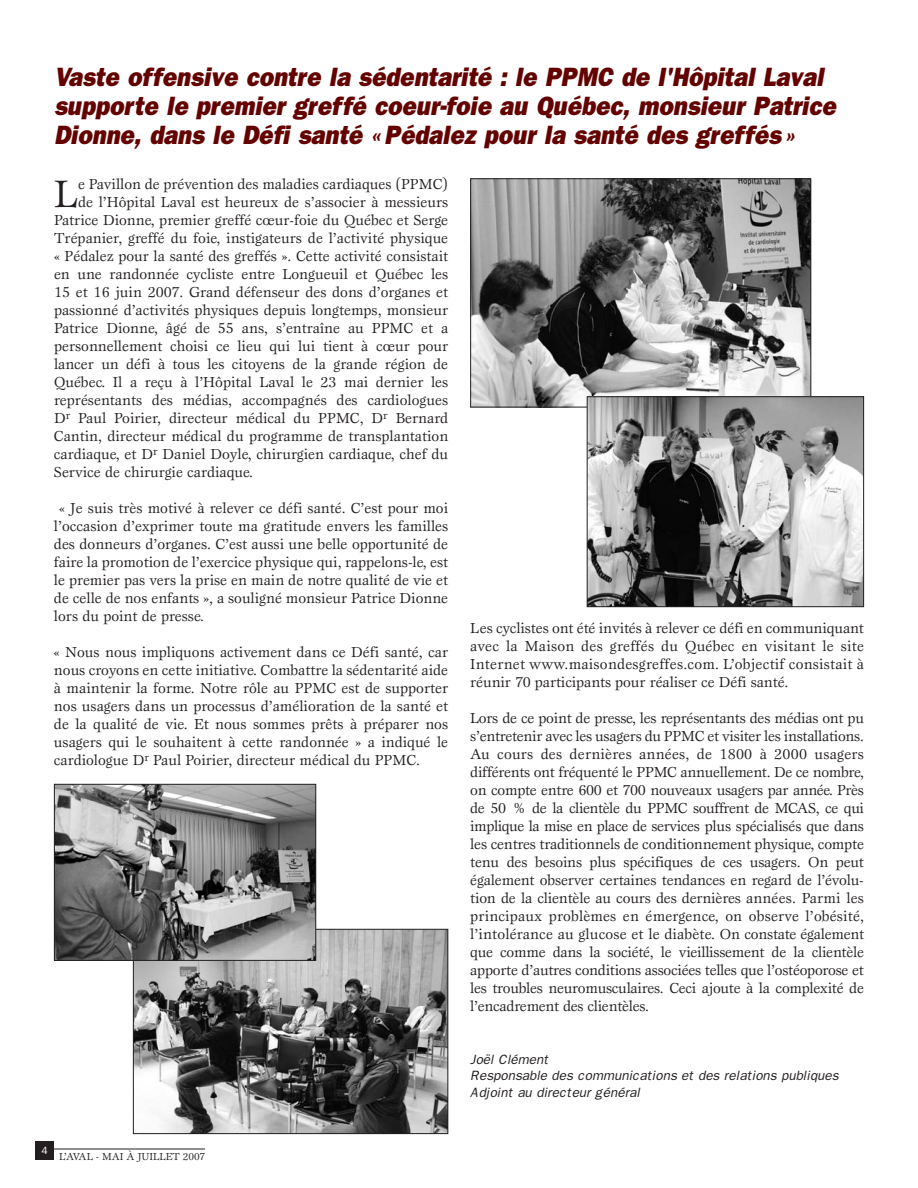
<style>
.page{position:relative;width:918px;height:1188px;background:#fff}
.page>*{position:absolute;margin:0;border:0;box-sizing:border-box;transform-origin:0 0}
.t1{font:39.6px "Esprit";color:#231f20}
.t2{font:italic 800 26.55px/29.2px "Franklin Gothic";color:#630200;scale:.9 1}
.t3{font:15px/18px "Esprit";color:#231f20;text-align:justify}
.t4{font:italic 13.5px/16.5px "Franklin Gothic";color:#231f20}
.t5{font:10.5px "Esprit";color:#231f20}
.t6{font:10.5px "Franklin Gothic";color:#fff}
</style>
<div class="page">
<div style="left:36px;top:1141px;width:18px;height:19px;background:#231f20"></div>
<hr style="left:35px;top:1149px;width:170px;height:1px;background:#231f20">
<img style="left:135px;top:931px;width:311px;height:201px">
<div style="left:133px;top:929px;width:315px;height:205px;border:1px solid #231f20"></div>
<img style="left:56px;top:786px;width:258px;height:173px">
<div style="left:54px;top:784px;width:262px;height:177px;border:1px solid #231f20"></div>
<img style="left:472px;top:180px;width:337px;height:225px">
<div style="left:470px;top:178px;width:341px;height:229px;border:1px solid #231f20"></div>
<img style="left:589px;top:398px;width:273px;height:207px">
<div style="left:587px;top:396px;width:277px;height:211px;border:1px solid #231f20"></div>
<h2 class="t2" style="left:54px;top:62px;width:870px">Vaste offensive contre la sédentarité : le PPMC de l'Hôpital Laval supporte le premier greffé coeur-foie au Québec, monsieur Patrice<br>Dionne, dans le Défi santé « Pédalez pour la santé des greffés »</h2>
<h1 class="t1" style="left:54px;top:179px;width:25px">L</h1>
<p class="t3" style="left:78px;top:177px;width:372px">e Pavillon de prévention des maladies cardiaques (PPMC)</p>
<p class="t3" style="left:78px;top:195px;width:372px">de l’Hôpital Laval est heureux de s’associer à messieurs</p>
<p class="t3" style="left:54px;top:213px;width:396px">Patrice Dionne, premier greffé cœur-foie du Québec et Serge</p>
<p class="t3" style="left:54px;top:231px;width:396px">Trépanier, greffé du foie, instigateurs de l’activité physique</p>
<p class="t3" style="left:54px;top:249px;width:396px">« Pédalez pour la santé des greffés ». Cette activité consistait</p>
<p class="t3" style="left:54px;top:267px;width:396px">en une randonnée cycliste entre Longueuil et Québec les</p>
<p class="t3" style="left:54px;top:285px;width:396px">15 et 16 juin 2007. Grand défenseur des dons d’organes et</p>
<p class="t3" style="left:54px;top:303px;width:396px">passionné d’activités physiques depuis longtemps, monsieur</p>
<p class="t3" style="left:54px;top:321px;width:396px">Patrice Dionne, âgé de 55 ans, s’entraîne au PPMC et a</p>
<p class="t3" style="left:54px;top:339px;width:396px">personnellement choisi ce lieu qui lui tient à cœur pour</p>
<p class="t3" style="left:54px;top:357px;width:396px">lancer un défi à tous les citoyens de la grande région de</p>
<p class="t3" style="left:54px;top:375px;width:396px">Québec. Il a reçu à l’Hôpital Laval le 23 mai dernier les</p>
<p class="t3" style="left:54px;top:393px;width:396px">représentants des médias, accompagnés des cardiologues</p>
<p class="t3" style="left:54px;top:411px;width:396px">D<sup>r</sup> Paul Poirier, directeur médical du PPMC, D<sup>r</sup> Bernard</p>
<p class="t3" style="left:54px;top:429px;width:396px">Cantin, directeur médical du programme de transplantation</p>
<p class="t3" style="left:54px;top:447px;width:396px">cardiaque, et D<sup>r</sup> Daniel Doyle, chirurgien cardiaque, chef du</p>
<p class="t3" style="left:54px;top:465px;width:201px">Service de chirurgie cardiaque.</p>
<p class="t3" style="left:54px;top:501px;width:396px;text-indent:5px">« Je suis très motivé à relever ce défi santé. C’est pour moi l’occasion d’exprimer toute ma gratitude envers les familles des donneurs d’organes. C’est aussi une belle opportunité de faire la promotion de l’exercice physique qui, rappelons-le, est le premier pas vers la prise en main de notre qualité de vie et de celle de nos enfants », a souligné monsieur Patrice Dionne lors du point de presse.</p>
<p class="t3" style="left:54px;top:645px;width:396px">« Nous nous impliquons activement dans ce Défi santé, car nous croyons en cette initiative. Combattre la sédentarité aide à maintenir la forme. Notre rôle au PPMC est de supporter nos usagers dans un processus d’amélioration de la santé et de la qualité de vie. Et nous sommes prêts à préparer nos usagers qui le souhaitent à cette randonnée » a indiqué le cardiologue D<sup>r</sup> Paul Poirier, directeur médical du PPMC.</p>
<p class="t3" style="left:470px;top:620px;width:395px">Les cyclistes ont été invités à relever ce défi en communiquant avec la Maison des greffés du Québec en visitant le site Internet www.maisondesgreffes.com. L’objectif consistait à réunir 70 participants pour réaliser ce Défi santé.</p>
<p class="t3" style="left:470px;top:710px;width:395px">Lors de ce point de presse, les représentants des médias ont pu s’entretenir avec les usagers du PPMC et visiter les installations.<br>Au cours des dernières années, de 1800 à 2000 usagers différents ont fréquenté le PPMC annuellement. De ce nombre, on compte entre 600 et 700 nouveaux usagers par année. Près de 50 % de la clientèle du PPMC souffrent de MCAS, ce qui implique la mise en place de services plus spécialisés que dans les centres traditionnels de conditionnement physique, compte tenu des besoins plus spécifiques de ces usagers. On peut également observer certaines tendances en regard de l’évolu&shy;tion de la clientèle au cours des dernières années. Parmi les principaux problèmes en émergence, on observe l’obésité, l’intolérance au glucose et le diabète. On constate également que comme dans la société, le vieillissement de la clientèle apporte d’autres conditions associées telles que l’ostéoporose et les troubles neuromusculaires. Ceci ajoute à la complexité de l’encadrement des clientèles.</p>
<p class="t6" style="left:42px;top:1144px;width:8px">4</p>
<p class="t5" style="left:59px;top:1152px;width:147px">L’AVAL - MAI À JUILLET 2007</p>
<p class="t4" style="left:470px;top:1051px;width:370px">Joël Clément<br>Responsable des communications et des relations publiques<br>Adjoint au directeur général</p>
</div>
